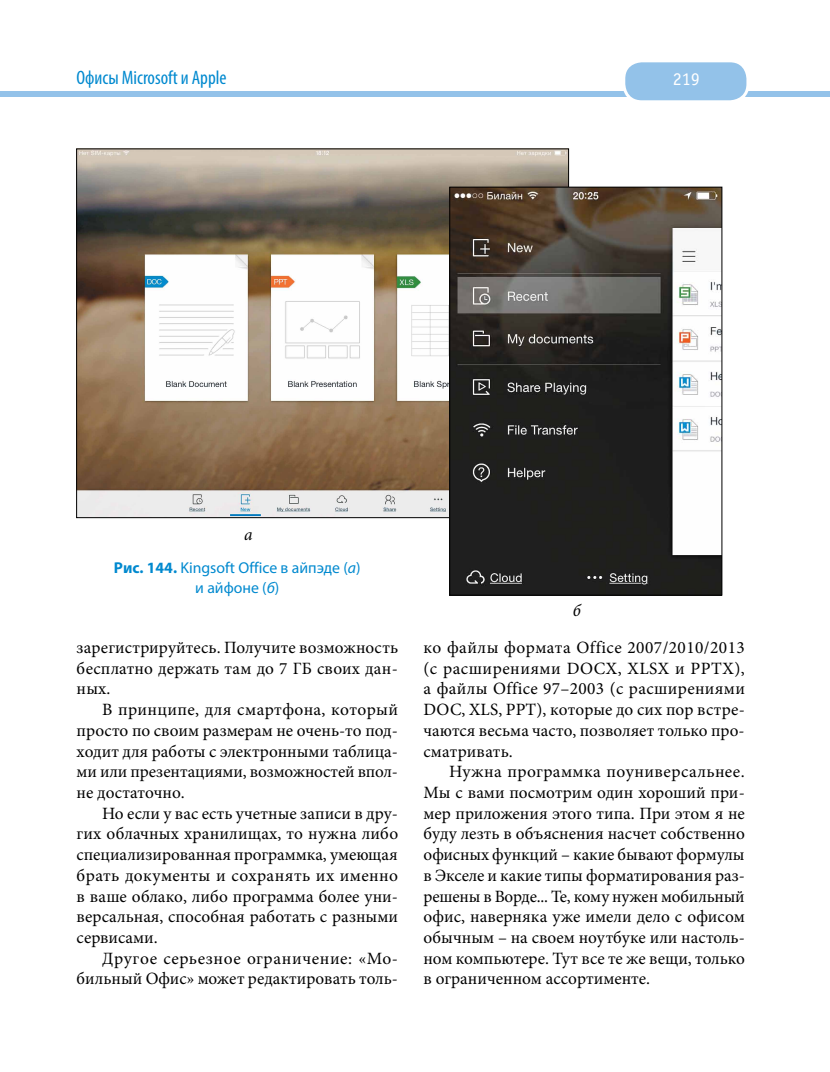
<style>
.page{position:relative;width:830px;height:1072px;background:#fff}
.page>*{position:absolute;margin:0;border:0;box-sizing:border-box;transform-origin:0 0}
.t1{font:condensed 19.5px "Myriad Pro";color:#0089cf}
.t2{font:18px "Officina Sans C";color:#fff}
.t3{font:17.25px/20.7px "Minion Pro";letter-spacing:.005em;color:#000;text-align:justify}
.t4{font:italic 17.25px "Minion Pro";color:#000}
.t5{font:15.75px/20.7px "Myriad Pro";color:#0089cf;text-align:center}
.s1{font-weight:700}
.s2{font-style:italic}
</style>
<div class="page">
<div style="left:0;top:91px;width:829px;height:5px;background:#93c2e9"></div>
<img style="left:78px;top:150px;width:488px;height:366px">
<img style="left:451px;top:189px;width:269px;height:404px">
<div style="left:449px;top:187px;width:273px;height:408px;border:1px solid #000"></div>
<div style="left:623px;top:61px;width:124px;height:41px;background:#93c2e9;border-radius:18px"></div>
<div style="left:622px;top:59px;width:127px;height:44px;border:3px solid #fff;border-radius:18px"></div>
<p class="t1" style="left:77px;top:66px;width:151px">Офисы Microsoft и Apple</p>
<p class="t2" style="left:672px;top:69px;width:28px">219</p>
<p class="t4" style="left:244px;top:523px;width:10px">а</p>
<p class="t5" style="left:114px;top:557px;width:248px"><span class="s1">Рис. 144.</span> Kingsoft Office в айпэде (<span class="s2">а</span>) и айфоне (<span class="s2">б</span>)</p>
<p class="t3" style="left:77px;top:637px;width:323px">зарегистрируйтесь. Получите возможность бесплатно держать там до 7 ГБ своих дан&shy;ных.</p>
<p class="t3" style="left:77px;top:699px;width:323px;text-indent:26px">В принципе, для смартфона, который просто по своим размерам не очень-то под&shy;ходит для работы с электронными таблица&shy;ми или презентациями, возможностей впол&shy;не достаточно.</p>
<p class="t3" style="left:77px;top:803px;width:323px;text-indent:26px">Но если у вас есть учетные записи в дру&shy;гих облачных хранилищах, то нужна либо специализированная программка, умеющая брать документы и сохранять их именно в ваше облако, либо программа более уни&shy;версальная, способная работать с разными сервисами.</p>
<p class="t3" style="left:77px;top:947px;width:323px;text-align:right">Другое серьезное ограничение: «Мо&shy;бильный Офис» может редактировать толь-</p>
<p class="t4" style="left:572px;top:599px;width:10px">б</p>
<p class="t3" style="left:423px;top:637px;width:323px">ко файлы формата Office 2007/2010/2013 (с расширениями DOCX, XLSX и PPTX), а файлы Office 97–2003 (с расширениями DOC, XLS, PPT), которые до сих пор встре&shy;чаются весьма часто, позволяет только про&shy;сматривать.</p>
<p class="t3" style="left:423px;top:761px;width:323px;text-indent:26px">Нужна программка поуниверсальнее.<br>Мы с вами посмотрим один хороший при&shy;мер приложения этого типа. При этом я не буду лезть в объяснения насчет собственно офисных функций – какие бывают формулы в Экселе и какие типы форматирования раз&shy;решены в Ворде... Те, кому нужен мобильный офис, наверняка уже имели дело с офисом обычным – на своем ноутбуке или настоль&shy;ном компьютере. Тут все те же вещи, только в ограниченном ассортименте.</p>
</div>
